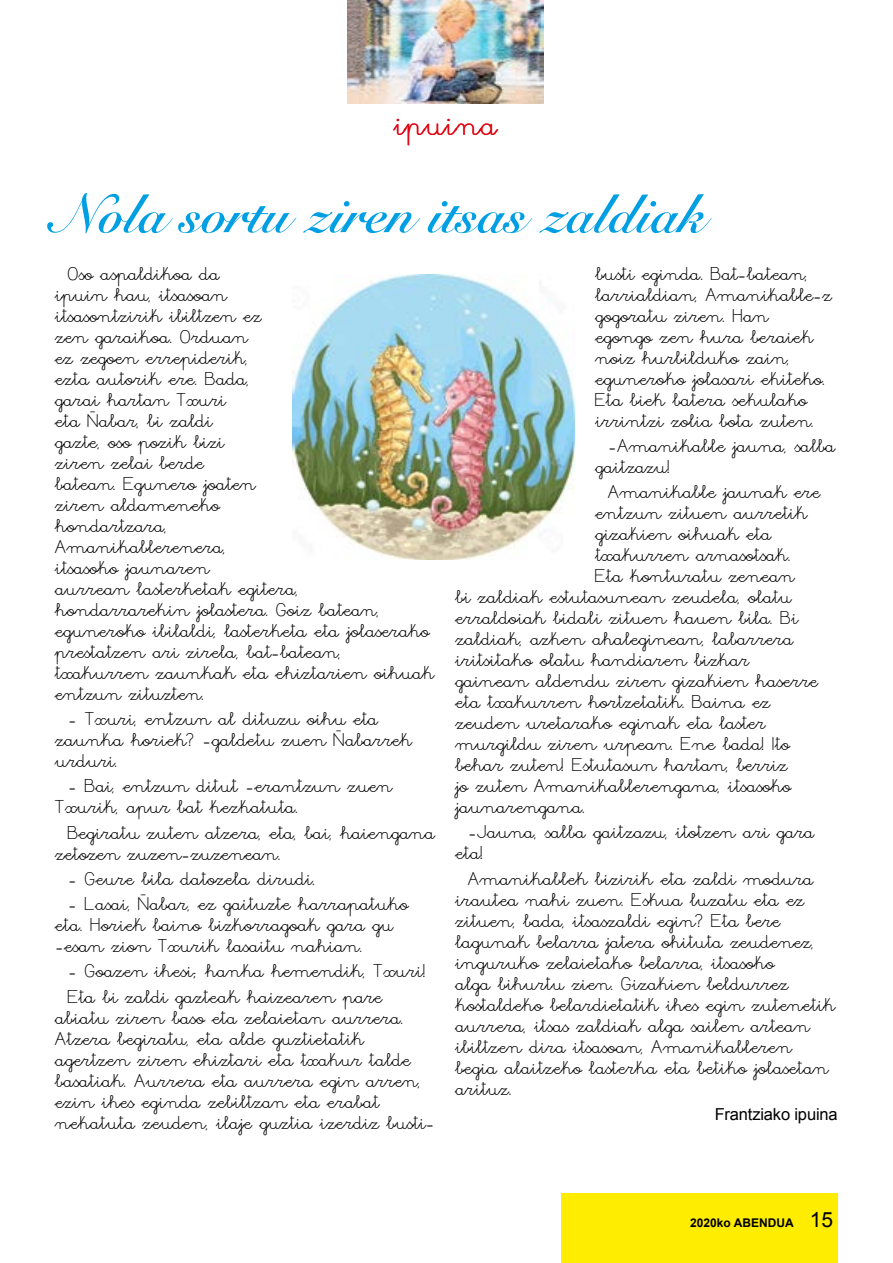
<style>
.page{position:relative;width:893px;height:1263px;background:#fff}
.page>*{position:absolute;margin:0;border:0;box-sizing:border-box;transform-origin:0 0}
.t1{font:700 54.3px "Snell Roundhand";color:#009fe3}
.t2{font:36.9px "Edelfontmed";color:#e30613}
.t3{font:22.5px/21px "Edelfontmed";letter-spacing:-.01em;color:#000}
.t4{font:16.5px "Arial";letter-spacing:-.01em;color:#000}
.t5{font:700 12px "Arial";color:#000}
.s1{font-weight:400;font-size:21px}
</style>
<div class="page">
<div style="left:561px;top:1193px;width:277px;height:70px;background:#ffed00"></div>
<img style="left:348px;top:0;width:195px;height:103px">
<img style="left:293px;top:274px;width:281px;height:285px">
<h2 class="t2" style="left:394px;top:109px;width:105px">ipuina</h2>
<h1 class="t1" style="left:55px;top:167px;width:652px">Nola sortu ziren itsas zaldiak</h1>
<p class="t3" style="left:55px;top:265px;width:381px;text-indent:13px">Oso aspaldikoa da<br>ipuin hau, itsasoan<br>itsasontzirik ibiltzen ez<br>zen garaikoa. Orduan<br>ez zegoen errepiderik,<br>ezta autorik ere. Bada,<br>garai hartan Txuri<br>eta Ñabar, bi zaldi<br>gazte, oso pozik bizi<br>ziren zelai berde<br>batean. Egunero joaten<br>ziren aldameneko<br>hondartzara,<br>Amanikablerenera,<br>itsasoko jaunaren<br>aurrean lasterketak egitera, hondarrarekin jolastera. Goiz batean, eguneroko ibilaldi, lasterketa eta jolaserako prestatzen ari zirela, bat-batean, txakurren zaunkak eta ehiztarien oihuak entzun zituzten.</p>
<p class="t3" style="left:55px;top:710px;width:358px;text-indent:13px">- Txuri, entzun al dituzu oihu eta zaunka horiek? -galdetu zuen Ñabarrek urduri.</p>
<p class="t3" style="left:55px;top:777px;width:338px;text-indent:13px">- Bai, entzun ditut -erantzun zuen<br>Txurik, apur bat kezkatuta.</p>
<p class="t3" style="left:55px;top:823px;width:381px;text-indent:13px">Begiratu zuten atzera, eta, bai, haiengana zetozen zuzen-zuzenean.</p>
<p class="t3" style="left:68px;top:869px;width:249px">- Geure bila datozela dirudi.</p>
<p class="t3" style="left:55px;top:895px;width:355px;text-indent:13px">- Lasai, Ñabar, ez gaituzte harrapatuko eta. Horiek baino bizkorragoak gara gu -esan zion Txurik lasaitu nahian.</p>
<p class="t3" style="left:68px;top:960px;width:360px;line-height:25.2px">- Goazen ihesi; hanka hemendik, Txuri!<br>Eta bi zaldi gazteak haizearen pare</p>
<p class="t3" style="left:55px;top:1008px;width:381px">abiatu ziren baso eta zelaietan aurrera.<br>Atzera begiratu, eta alde guztietatik agertzen ziren ehiztari eta txakur talde basatiak. Aurrera eta aurrera egin arren, ezin ihes eginda zebiltzan eta erabat nekatuta zeuden, ilaje guztia izerdiz busti-</p>
<p class="t3" style="left:595px;top:264px;width:238px">busti eginda. Bat-batean, larrialdian, Amanikable-z gogoratu ziren. Han<br>egongo zen hura beraiek noiz hurbilduko zain, eguneroko jolasari ekiteko.<br>Eta biek batera sekulako irrintzi zolia bota zuten.</p>
<p class="t3" style="left:595px;top:437px;width:242px;text-indent:13px">-Amanikable jauna, salba gaitzazu!</p>
<p class="t3" style="left:608px;top:483px;width:214px">Amanikable jaunak ere</p>
<p class="t3" style="left:595px;top:504px;width:213px">entzun zituen aurretik</p>
<p class="t3" style="left:595px;top:525px;width:177px">gizakien oihuak eta</p>
<p class="t3" style="left:595px;top:546px;width:197px">txakurren arnasotsak.</p>
<p class="t3" style="left:595px;top:567px;width:201px">Eta konturatu zenean</p>
<p class="t3" style="left:455px;top:588px;width:338px">bi zaldiak estutasunean zeudela, olatu</p>
<p class="t3" style="left:455px;top:609px;width:344px">erraldoiak bidali zituen hauen bila. Bi</p>
<p class="t3" style="left:455px;top:630px;width:339px">zaldiak, azken ahaleginean, labarrera</p>
<p class="t3" style="left:455px;top:651px;width:295px">iritsitako olatu handiaren bizkar</p>
<p class="t3" style="left:455px;top:672px;width:364px">gainean aldendu ziren gizakien haserre</p>
<p class="t3" style="left:455px;top:693px;width:316px">eta txakurren hortzetatik. Baina ez</p>
<p class="t3" style="left:455px;top:714px;width:312px">zeuden uretarako eginak eta laster</p>
<p class="t3" style="left:455px;top:735px;width:336px">murgildu ziren urpean. Ene bada! Ito</p>
<p class="t3" style="left:455px;top:756px;width:333px">behar zuten! Estutasun hartan, berriz</p>
<p class="t3" style="left:455px;top:777px;width:337px">jo zuten Amanikablerengana, itsasoko</p>
<p class="t3" style="left:455px;top:798px;width:132px">jaunarengana.</p>
<p class="t3" style="left:455px;top:823px;width:361px;text-indent:13px">-Jauna, salba gaitzazu, itotzen ari gara eta!</p>
<p class="t3" style="left:455px;top:869px;width:382px;text-indent:13px">Amanikablek bizirik eta zaldi modura irautea nahi zuen. Eskua luzatu eta ez zituen, bada, itsaszaldi egin? Eta bere lagunak belarra jatera ohituta zeudenez, inguruko zelaietako belarra, itsasoko<br>alga bihurtu zien. Gizakien beldurrez kostaldeko belardietatik ihes egin zutenetik aurrera, itsas zaldiak alga sailen artean ibiltzen dira itsasoan, Amanikableren begia alaitzeko lasterka eta betiko jolasetan arituz.</p>
<p class="t4" style="left:715px;top:1104px;width:124px">Frantziako ipuina</p>
<p class="t5" style="left:690px;top:1215px;width:145px">2020ko ABENDUA <span class="s1">15</span></p>
</div>
